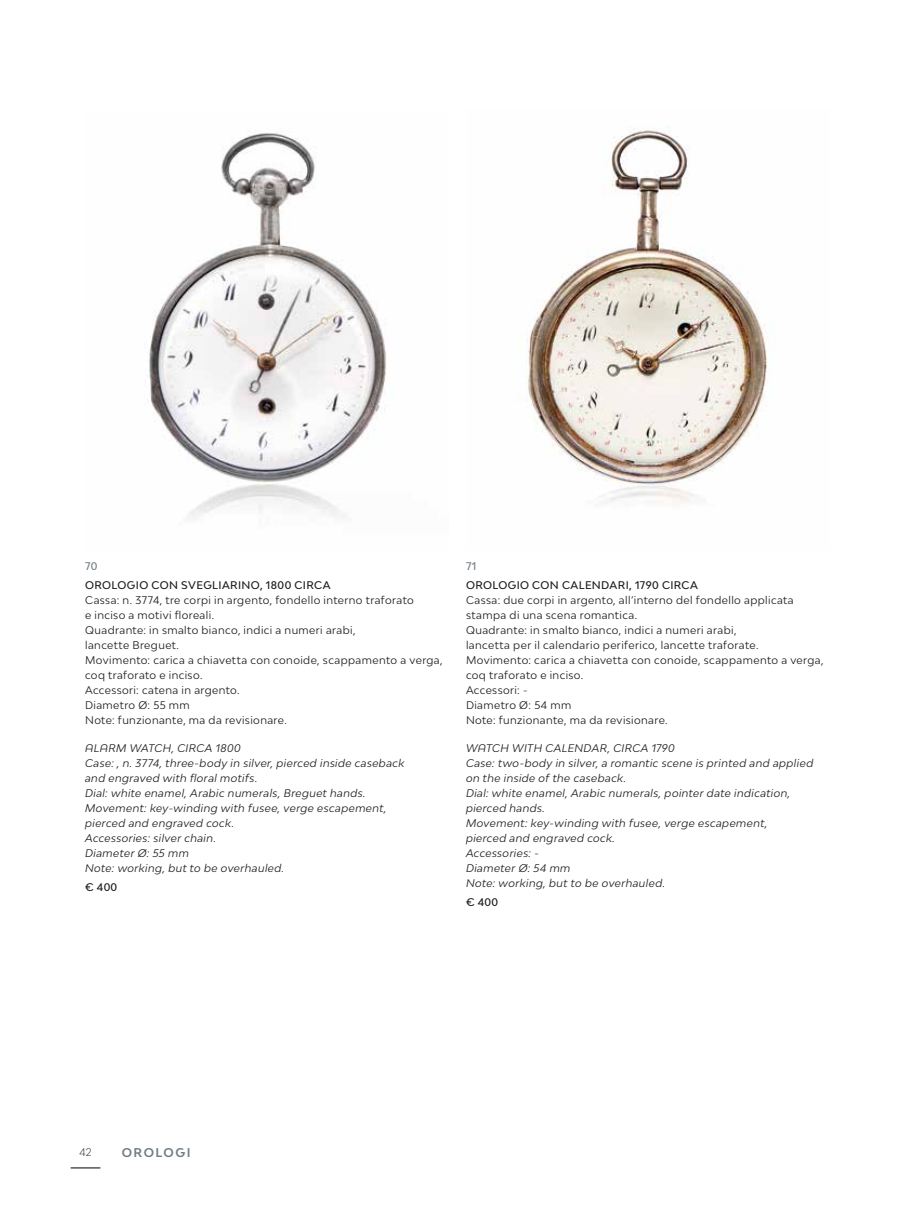
<style>
.page{position:relative;width:915px;height:1212px;background:#fff}
.page>*{position:absolute;margin:0;border:0;box-sizing:border-box;transform-origin:0 0}
.t1{font:700 12px "Bw Modelica";letter-spacing:.125em;color:#717e86}
.t2{font:10.5px/15px "Bw Modelica";letter-spacing:.04em;color:#1d1d1b}
.t3{font:italic 10.5px/15px "Bw Modelica";letter-spacing:.035em;color:#1d1d1b}
.t4{font:500 10.5px "Bw Modelica";letter-spacing:.035em;color:#1d1d1b}
.t5{font:500 10.5px "Bw Modelica";color:#717e86}
.t6{font:300 10.5px "Bw Modelica";color:#1d1d1b}
.s1{font-family:"Bw Modelica SS01"}
</style>
<div class="page">
<svg style="left:71px;top:1167px;width:29px;height:1px"></svg>
<img style="left:527px;top:126px;width:241px;height:380px">
<img style="left:147px;top:133px;width:240px;height:385px">
<p class="t5" style="left:85px;top:559px;width:14px">70</p>
<p class="t4" style="left:85px;top:578px;width:247px">OROLOGIO CON SVEGLIARINO, 1800 CIRCA</p>
<p class="t2" style="left:85px;top:592px;width:359px">Cassa: n. 3774, tre corpi in argento, fondello interno traforato<br>e inciso a motivi floreali.<br>Quadrante: in smalto bianco, indici a numeri arabi,<br>lancette Breguet.<br>Movimento: carica a chiavetta con conoide, scappamento a verga, coq traforato e inciso.<br>Accessori: catena in argento.<br>Diametro Ø: 55 mm<br>Note: funzionante, ma da revisionare.</p>
<p class="t3" style="left:85px;top:740px;width:321px"><span class="s1">ALARM</span> WATCH, CIRCA 1800<br>Case: , n. 3774, three-body in silver, pierced inside caseback and engraved with floral motifs.<br>Dial: white enamel, Arabic numerals, Breguet hands.<br>Movement: key-winding with fusee, verge escapement, pierced and engraved cock.<br>Accessories: silver chain.<br>Diameter Ø: 55 mm<br>Note: working, but to be overhauled.</p>
<p class="t4" style="left:85px;top:880px;width:34px">€ 400</p>
<p class="t5" style="left:466px;top:559px;width:12px">71</p>
<p class="t4" style="left:466px;top:578px;width:233px">OROLOGIO CON CALENDARI, 1790 CIRCA</p>
<p class="t2" style="left:466px;top:592px;width:359px">Cassa: due corpi in argento, all’interno del fondello applicata stampa di una scena romantica.<br>Quadrante: in smalto bianco, indici a numeri arabi,<br>lancetta per il calendario periferico, lancette traforate.<br>Movimento: carica a chiavetta con conoide, scappamento a verga, coq traforato e inciso.<br>Accessori: -<br>Diametro Ø: 54 mm<br>Note: funzionante, ma da revisionare.</p>
<p class="t3" style="left:466px;top:740px;width:348px"><span class="s1">WATCH</span> WITH CALENDAR, CIRCA 1790<br>Case: two-body in silver, a romantic scene is printed and applied on the inside of the caseback.<br>Dial: white enamel, Arabic numerals, pointer date indication, pierced hands.<br>Movement: key-winding with fusee, verge escapement,<br>pierced and engraved cock.<br>Accessories: -<br>Diameter Ø: 54 mm<br>Note: working, but to be overhauled.</p>
<p class="t4" style="left:466px;top:895px;width:34px">€ 400</p>
<p class="t6" style="left:79px;top:1146px;width:14px">42</p>
<p class="t1" style="left:122px;top:1144px;width:70px">OROLOGI</p>
</div>
